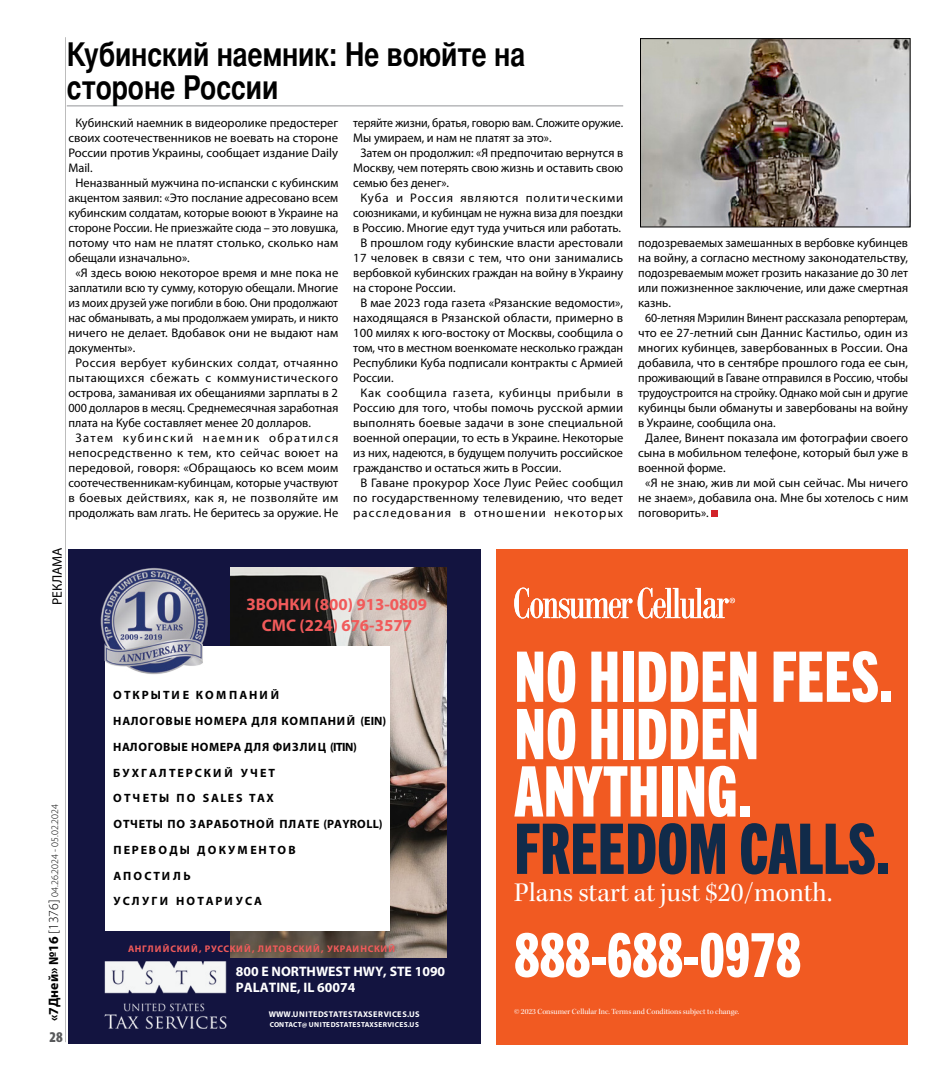
<style>
.page{position:relative;width:945px;height:1080px;background:#fff}
.page>*{position:absolute;margin:0;border:0;box-sizing:border-box;transform-origin:0 0}
.t1{font:70px/57.4px "Trade Gothic Next LT Pro Hv Cm";color:#fff}
.t2{font:70px "Trade Gothic Next LT Pro Hv Cm";color:#112b4a}
.t3{font:61px "Trade Gothic Next LT Pro Hv Cm";color:#fff}
.t4{font:700 32.5px/32.5px "Bastion C";letter-spacing:-.005em;color:#000}
.t5{font:27.5px "Kepler Std Subh";color:#fff}
.t6{font:700 16.75px/20.1px "Myriad Pro";color:#f15a5a;text-align:center}
.t7{font:900 condensed 15px "Myriad Pro";color:#58595b}
.t8{font:700 13.75px/16.5px "Myriad Pro";color:#fff}
.t9{font:13.75px "Myriad Pro";color:#000}
.t10{font:12.5px "Myriad Pro";color:#000}
.t11{font:12.5px "Myriad Pro";color:#000;scale:.95 1}
.t12{font:12.5px "Myriad Pro";color:#000;scale:.96 1}
.t13{font:12.5px "Myriad Pro";letter-spacing:.025em;color:#000}
.t14{font:12.5px "Myriad Pro";letter-spacing:.03em;color:#000}
.t15{font:12.5px "Myriad Pro";letter-spacing:.05em;color:#000}
.t16{font:12.5px "Myriad Pro";letter-spacing:.035em;color:#000}
.t17{font:12.5px "Myriad Pro";letter-spacing:.02em;color:#000}
.t18{font:12.5px "Myriad Pro";letter-spacing:.07em;color:#000}
.t19{font:12.5px "Myriad Pro";letter-spacing:.09em;color:#000}
.t20{font:12.5px "Myriad Pro";letter-spacing:.11em;color:#000}
.t21{font:700 12px/25.8px "Myriad Pro";letter-spacing:.125em;color:#000}
.t22{font:300 10px "Myriad Pro";color:#000}
.t23{font:700 9.62px "Myriad Pro";letter-spacing:.07em;color:#f15a5a}
.t24{font:700 8.38px "Myriad Pro";letter-spacing:.035em;color:#fff}
.t25{font:8px "Kepler Std Subh";color:#fff}
.t26{font:700 7.25px "Myriad Pro";letter-spacing:.025em;color:#fff}
.s1{font-weight:700;font-size:13.75px}
.s2{font-size:13.75px}
</style>
<div class="page">
<hr style="left:65px;top:37px;width:1px;height:1005px;background:#000">
<div style="left:496px;top:549px;width:411px;height:495px;background:#f15a22"></div>
<svg style="left:514px;top:588px;width:221px;height:31px"></svg>
<div style="left:68px;top:549px;width:412px;height:495px;background:#131440"></div>
<img style="left:230px;top:568px;width:217px;height:389px">
<div style="left:105px;top:646px;width:284px;height:284px;background:#fff"></div>
<img style="left:104px;top:930px;width:187px;height:99px">
<img style="left:100px;top:568px;width:107px;height:107px">
<div style="left:711px;top:511px;width:7px;height:6px;background:#d2232a"></div>
<img style="left:642px;top:40px;width:266px;height:185px">
<div style="left:640px;top:38px;width:270px;height:189px;border:1px solid #000"></div>
<hr style="left:67px;top:106px;width:556px;height:1px;background:#939598">
<h3 class="t4" style="left:67px;top:38px;width:460px">Кубинский наемник: Не воюйте на стороне России</h3>
<p class="t10" style="left:75px;top:115px;width:264px">Кубинский наемник в видеоролике предостерег</p>
<p class="t10" style="left:68px;top:130px;width:271px">своих соотечественников не воевать на стороне</p>
<p class="t10" style="left:68px;top:145px;width:271px">России против Украины, сообщает издание Daily</p>
<p class="t10" style="left:68px;top:160px;width:26px">Mail.</p>
<p class="t10" style="left:75px;top:175px;width:264px">Неназванный мужчина по-испански с кубинским</p>
<p class="t10" style="left:68px;top:190px;width:271px">акцентом заявил: «Это послание адресовано всем</p>
<p class="t10" style="left:68px;top:205px;width:272px">кубинским солдатам, которые воюют в Украине на</p>
<p class="t12" style="left:68px;top:220px;width:283px">стороне России. Не приезжайте сюда – это ловушка,</p>
<p class="t10" style="left:68px;top:235px;width:271px">потому что нам не платят столько, сколько нам</p>
<p class="t10" style="left:68px;top:250px;width:123px">обещали изначально».</p>
<p class="t10" style="left:75px;top:265px;width:264px">«Я здесь воюю некоторое время и мне пока не</p>
<p class="t10" style="left:68px;top:280px;width:271px">заплатили всю ту сумму, которую обещали. Многие</p>
<p class="t11" style="left:68px;top:295px;width:286px">из моих друзей уже погибли в бою. Они продолжают</p>
<p class="t12" style="left:68px;top:310px;width:283px">нас обманывать, а мы продолжаем умирать, и никто</p>
<p class="t10" style="left:68px;top:325px;width:271px">ничего не делает. Вдобавок они не выдают нам</p>
<p class="t10" style="left:68px;top:340px;width:68px">документы».</p>
<p class="t14" style="left:75px;top:355px;width:264px">Россия вербует кубинских солдат, отчаянно</p>
<p class="t15" style="left:68px;top:370px;width:271px">пытающихся сбежать с коммунистического</p>
<p class="t10" style="left:68px;top:385px;width:271px">острова, заманивая их обещаниями зарплаты в 2</p>
<p class="t10" style="left:68px;top:400px;width:272px">000 долларов в месяц. Среднемесячная заработная</p>
<p class="t10" style="left:68px;top:415px;width:244px">плата на Кубе составляет менее 20 долларов.</p>
<p class="t20" style="left:75px;top:430px;width:264px">Затем кубинский наемник обратился</p>
<p class="t16" style="left:68px;top:445px;width:271px">непосредственно к тем, кто сейчас воюет на</p>
<p class="t10" style="left:68px;top:460px;width:271px">передовой, говоря: «Обращаюсь ко всем моим</p>
<p class="t10" style="left:68px;top:475px;width:271px">соотечественникам-кубинцам, которые участвуют</p>
<p class="t14" style="left:68px;top:490px;width:271px">в боевых действиях, как я, не позволяйте им</p>
<p class="t10" style="left:68px;top:505px;width:272px">продолжать вам лгать. Не беритесь за оружие. Не</p>
<p class="t11" style="left:353px;top:115px;width:286px">теряйте жизни, братья, говорю вам. Сложите оружие.</p>
<p class="t10" style="left:353px;top:130px;width:200px">Мы умираем, и нам не платят за это».</p>
<p class="t10" style="left:360px;top:145px;width:264px">Затем он продолжил: «Я предпочитаю вернутся в</p>
<p class="t10" style="left:353px;top:160px;width:271px">Москву, чем потерять свою жизнь и оставить свою</p>
<p class="t10" style="left:353px;top:175px;width:97px">семью без денег».</p>
<p class="t18" style="left:360px;top:190px;width:264px">Куба и Россия являются политическими</p>
<p class="t12" style="left:353px;top:205px;width:283px">союзниками, и кубинцам не нужна виза для поездки</p>
<p class="t10" style="left:353px;top:220px;width:269px">в Россию. Многие едут туда учиться или работать.</p>
<p class="t10" style="left:360px;top:235px;width:264px">В прошлом году кубинские власти арестовали</p>
<p class="t13" style="left:353px;top:250px;width:271px">17 человек в связи с тем, что они занимались</p>
<p class="t10" style="left:353px;top:265px;width:272px">вербовкой кубинских граждан на войну в Украину</p>
<p class="t10" style="left:353px;top:280px;width:104px">на стороне России.</p>
<p class="t10" style="left:360px;top:295px;width:264px">В мае 2023 года газета «Рязанские ведомости»,</p>
<p class="t10" style="left:353px;top:310px;width:272px">находящаяся в Рязанской области, примерно в</p>
<p class="t10" style="left:353px;top:325px;width:272px">100 милях к юго-востоку от Москвы, сообщила о</p>
<p class="t10" style="left:353px;top:340px;width:272px">том, что в местном военкомате несколько граждан</p>
<p class="t10" style="left:353px;top:355px;width:271px">Республики Куба подписали контракты с Армией</p>
<p class="t10" style="left:353px;top:370px;width:42px">России.</p>
<p class="t15" style="left:360px;top:385px;width:264px">Как сообщила газета, кубинцы прибыли в</p>
<p class="t10" style="left:353px;top:400px;width:271px">Россию для того, чтобы помочь русской армии</p>
<p class="t10" style="left:353px;top:415px;width:272px">выполнять боевые задачи в зоне специальной</p>
<p class="t10" style="left:353px;top:430px;width:272px">военной операции, то есть в Украине. Некоторые</p>
<p class="t10" style="left:353px;top:445px;width:271px">из них, надеются, в будущем получить российское</p>
<p class="t10" style="left:353px;top:460px;width:210px">гражданство и остаться жить в России.</p>
<p class="t17" style="left:360px;top:475px;width:264px">В Гаване прокурор Хосе Луис Рейес сообщил</p>
<p class="t13" style="left:353px;top:490px;width:271px">по государственному телевидению, что ведет</p>
<p class="t19" style="left:353px;top:505px;width:271px">расследования в отношении некоторых</p>
<p class="t9" style="left:49px;top:605px;width:59px;rotate:-90deg">РЕКЛАМА</p>
<h3 class="t6" style="left:247px;top:594px;width:182px">ЗВОНКИ (800) 913-0809<br>СМС (224) 676-3577</h3>
<p class="t10" style="left:638px;top:235px;width:271px">подозреваемых замешанных в вербовке кубинцев</p>
<p class="t10" style="left:638px;top:250px;width:271px">на войну, а согласно местному законодательству,</p>
<p class="t10" style="left:638px;top:265px;width:271px">подозреваемым может грозить наказание до 30 лет</p>
<p class="t10" style="left:638px;top:280px;width:272px">или пожизненное заключение, или даже смертная</p>
<p class="t10" style="left:638px;top:295px;width:34px">казнь.</p>
<p class="t11" style="left:645px;top:310px;width:278px">60-летняя Мэрилин Винент рассказала репортерам,</p>
<p class="t10" style="left:638px;top:325px;width:271px">что ее 27-летний сын Даннис Кастильо, один из</p>
<p class="t10" style="left:638px;top:340px;width:271px">многих кубинцев, завербованных в России. Она</p>
<p class="t10" style="left:638px;top:355px;width:271px">добавила, что в сентябре прошлого года ее сын,</p>
<p class="t12" style="left:638px;top:370px;width:283px">проживающий в Гаване отправился в Россию, чтобы</p>
<p class="t11" style="left:638px;top:385px;width:286px">трудоустроится на стройку. Однако мой сын и другие</p>
<p class="t10" style="left:638px;top:400px;width:271px">кубинцы были обмануты и завербованы на войну</p>
<p class="t10" style="left:638px;top:415px;width:139px">в Украине, сообщила она.</p>
<p class="t10" style="left:645px;top:430px;width:264px">Далее, Винент показала им фотографии своего</p>
<p class="t10" style="left:638px;top:445px;width:271px">сына в мобильном телефоне, который был уже в</p>
<p class="t10" style="left:638px;top:460px;width:89px">военной форме.</p>
<p class="t10" style="left:645px;top:475px;width:264px">«Я не знаю, жив ли мой сын сейчас. Мы ничего</p>
<p class="t10" style="left:638px;top:490px;width:272px">не знаем», добавила она. Мне бы хотелось с ним</p>
<p class="t10" style="left:638px;top:505px;width:72px">поговорить».</p>
<p class="t22" style="left:49px;top:1021px;width:218px;rotate:-90deg"><span class="s1">«7Дней» №16</span> <span class="s2">[1376]</span> 04.26.2024 - 05.02.2024</p>
<p class="t7" style="left:50px;top:1029px;width:15px">28</p>
<p class="t21" style="left:113px;top:682px;width:275px">ОТКРЫТИЕ КОМПАНИЙ<br>НАЛОГОВЫЕ НОМЕРА ДЛЯ КОМПАНИЙ (EIN)<br>НАЛОГОВЫЕ НОМЕРА ДЛЯ ФИЗЛИЦ (ITIN)<br>БУХГАЛТЕРСКИЙ УЧЕТ<br>ОТЧЕТЫ ПО SALES TAX<br>ОТЧЕТЫ ПО ЗАРАБОТНОЙ ПЛАТЕ (PAYROLL)<br>ПЕРЕВОДЫ ДОКУМЕНТОВ<br>АПОСТИЛЬ<br>УСЛУГИ НОТАРИУСА</p>
<p class="t23" style="left:128px;top:942px;width:269px">АНГЛИЙСКИЙ, РУССКИЙ, ЛИТОВСКИЙ, УКРАИНСКИЙ</p>
<p class="t8" style="left:236px;top:962px;width:211px">800 E NORTHWEST HWY, STE 1090<br>PALATINE, IL 60074</p>
<p class="t24" style="left:269px;top:1008px;width:152px">WWW.UNITEDSTATESTAXSERVICES.US</p>
<p class="t26" style="left:270px;top:1020px;width:151px">CONTACT@ UNITEDSTATESTAXSERVICES.US</p>
<h1 class="t1" style="left:514px;top:644px;width:381px">NO HIDDEN FEES.<br>NO HIDDEN<br>ANYTHING.</h1>
<h1 class="t2" style="left:514px;top:802px;width:378px">FREEDOM CALLS.</h1>
<h3 class="t5" style="left:514px;top:877px;width:320px">Plans start at just $20/month.</h3>
<h2 class="t3" style="left:514px;top:914px;width:288px">888-688-0978</h2>
<p class="t25" style="left:514px;top:1007px;width:227px">© 2023 Consumer Cellular Inc. Terms and Conditions subject to change.</p>
</div>
